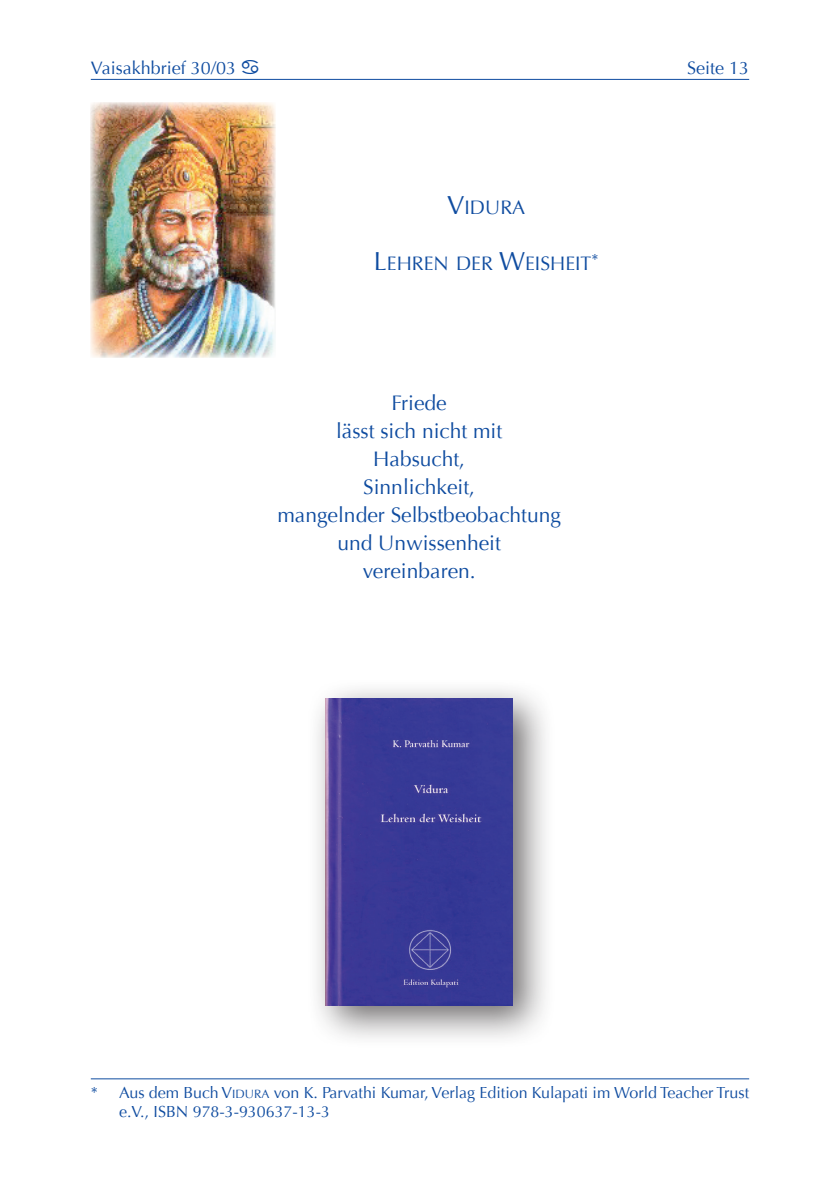
<style>
.page{position:relative;width:840px;height:1191px;background:#fff}
.page>*{position:absolute;margin:0;border:0;box-sizing:border-box;transform-origin:0 0}
.t1{font:21px/28px "Optima";color:#0f4ca0;text-align:center}
.t2{font:19.6px "Optima";color:#0f4ca0}
.t3{font:18px "Optima";color:#0f4ca0}
.t4{font:16px/19.2px "Optima";color:#0f4ca0}
.s1{font-family:"Glyphs"}
.s2{font-size:26px}
.s3{font-style:inherit}
.s4{font-size:12px}
</style>
<div class="page">
<hr style="left:91px;top:79px;width:657px;height:1px;background:#0f4ca0">
<div style="left:306px;top:678px;width:250px;height:371px;background:#231f20;opacity:.66"></div>
<img style="left:326px;top:698px;width:186px;height:307px">
<hr style="left:91px;top:1078px;width:657px;height:1px;background:#0f4ca0">
<img style="left:91px;top:102px;width:184px;height:255px">
<p class="t3" style="left:91px;top:57px;width:170px">Vaisakhbrief 30/03 <span class="s1">4</span></p>
<p class="t3" style="left:686px;top:57px;width:64px">Seite 13</p>
<p class="t2" style="left:447px;top:196px;width:80px"><span class="s2">V</span>IDU RA</p>
<p class="t2" style="left:374px;top:252px;width:226px"><span class="s2">L</span>EHREN DER <span class="s2">W</span>EISHEIT<sup>*</sup></p>
<h1 class="t1" style="left:277px;top:389px;width:285px">Friede<br>lässt sich nicht mit<br>Habsucht,<br>Sinnlichkeit,<br>mangelnder Selbstbeobachtung und Unwissenheit<br>vereinbaren.</h1>
<p class="t4" style="left:119px;top:1083px;width:631px;text-indent:-28px">* Aus dem Buch <span class="s3">V</span><span class="s4">IDU RA</span> von K. Parvathi Kumar, Verlag Edition Kulapati im World Teacher Trust e.V., ISBN 978-3-930637-13-3</p>
</div>
